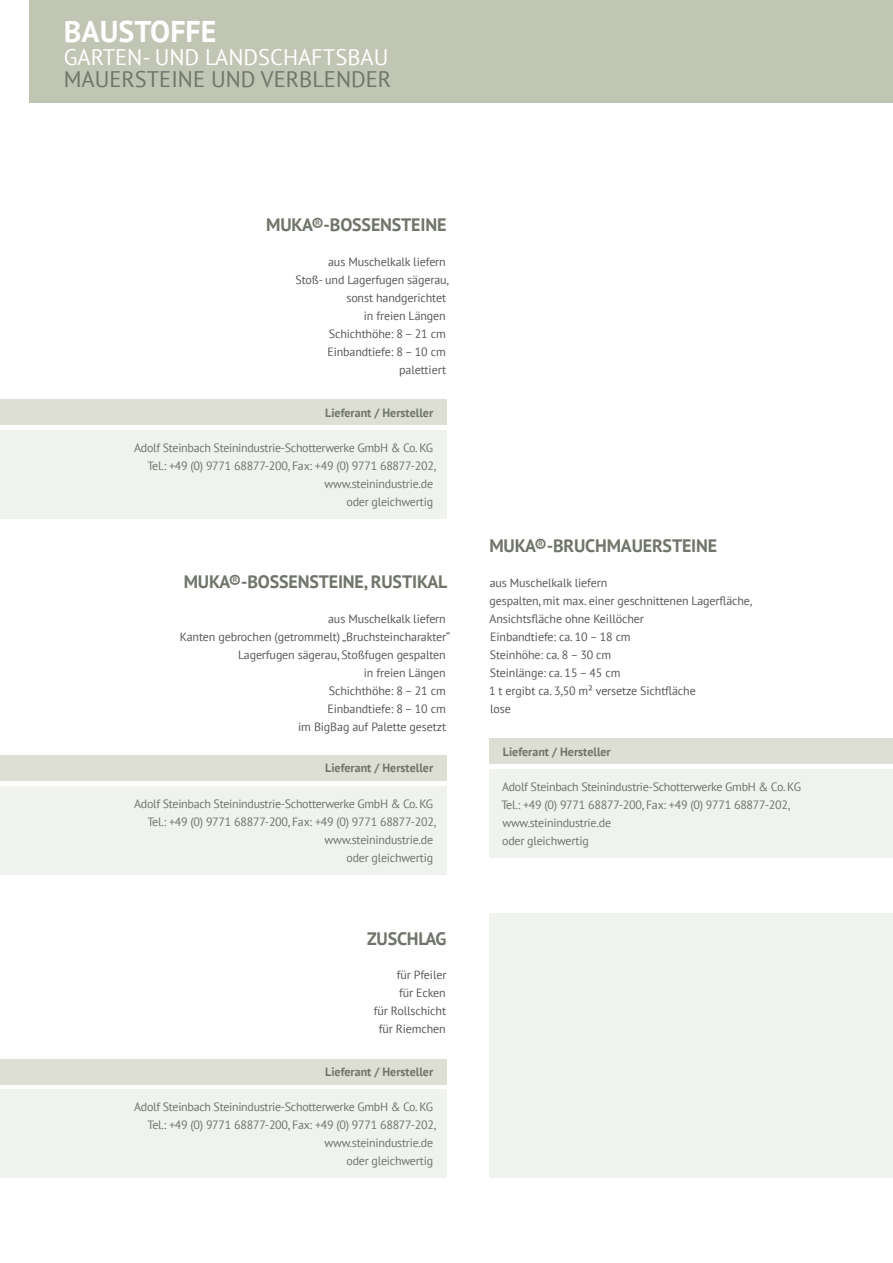
<style>
.page{position:relative;width:893px;height:1263px;background:#fff}
.page>*{position:absolute;margin:0;border:0;box-sizing:border-box;transform-origin:0 0}
.t1{font:700 30px "PT Sans";color:#fff}
.t2{font:22.5px "PT Sans";color:#fff}
.t3{font:22.5px "PT Sans";color:#70756a}
.t4{font:700 18px "PT Sans";letter-spacing:-.01em;color:#70756a}
.t5{font:12px/18px "PT Sans";letter-spacing:-.02em;color:#70756a;text-align:right}
.t6{font:12px/18px "PT Sans";letter-spacing:-.01em;color:#57585a;text-align:right}
.t7{font:700 12px "PT Sans";color:#70756a}
</style>
<div class="page">
<div style="left:30px;top:0;width:863px;height:102px;background:#c1c5b3"></div>
<div style="left:0;top:399px;width:446px;height:26px;background:#dddfd5"></div>
<div style="left:0;top:755px;width:446px;height:26px;background:#dddfd5"></div>
<div style="left:0;top:1059px;width:446px;height:25px;background:#dddfd5"></div>
<div style="left:0;top:430px;width:446px;height:88px;background:#eff2ed"></div>
<div style="left:0;top:786px;width:446px;height:88px;background:#eff2ed"></div>
<div style="left:0;top:1089px;width:446px;height:89px;background:#eff2ed"></div>
<div style="left:489px;top:738px;width:404px;height:26px;background:#dddfd5"></div>
<div style="left:489px;top:769px;width:404px;height:88px;background:#eff2ed"></div>
<div style="left:489px;top:914px;width:404px;height:264px;background:#eff2ed"></div>
<h1 class="t1" style="left:64px;top:12px;width:154px">BAUSTOFFE</h1>
<h2 class="t2" style="left:64px;top:42px;width:326px">GARTEN- UND LANDSCHAFTSBAU</h2>
<h2 class="t3" style="left:64px;top:65px;width:329px">MAUERSTEINE UND VERBLENDER</h2>
<h3 class="t4" style="left:266px;top:213px;width:182px">MUKA®-BOSSENSTEINE</h3>
<p class="t6" style="left:296px;top:252px;width:155px">aus Muschelkalk liefern<br>Stoß- und Lagerfugen sägerau, sonst handgerichtet<br>in freien Längen<br>Schichthöhe: 8 – 21 cm<br>Einbandtiefe: 8 – 10 cm palettiert</p>
<p class="t7" style="left:325px;top:404px;width:110px">Lieferant / Hersteller</p>
<p class="t5" style="left:134px;top:438px;width:303px">Adolf Steinbach Steinindustrie-Schotterwerke GmbH &amp; Co. KG Tel.: +49 (0) 9771 68877-200, Fax: +49 (0) 9771 68877-202, www.steinindustrie.de<br>oder gleichwertig</p>
<h3 class="t4" style="left:184px;top:569px;width:265px">MUKA®-BOSSENSTEINE, RUSTIKAL</h3>
<p class="t6" style="left:328px;top:609px;width:119px">aus Muschelkalk liefern</p>
<p class="t6" style="left:180px;top:627px;width:272px">Kanten gebrochen (getrommelt) „Bruchsteincharakter“</p>
<p class="t6" style="left:238px;top:645px;width:209px">Lagerfugen sägerau, Stoßfugen gespalten</p>
<p class="t6" style="left:364px;top:663px;width:84px">in freien Längen</p>
<p class="t6" style="left:329px;top:681px;width:118px">Schichthöhe: 8 – 21 cm</p>
<p class="t6" style="left:327px;top:699px;width:120px">Einbandtiefe: 8 – 10 cm</p>
<p class="t6" style="left:298px;top:717px;width:149px">im BigBag auf Palette gesetzt</p>
<p class="t7" style="left:325px;top:760px;width:110px">Lieferant / Hersteller</p>
<p class="t5" style="left:134px;top:794px;width:303px">Adolf Steinbach Steinindustrie-Schotterwerke GmbH &amp; Co. KG Tel.: +49 (0) 9771 68877-200, Fax: +49 (0) 9771 68877-202, www.steinindustrie.de<br>oder gleichwertig</p>
<h3 class="t4" style="left:367px;top:926px;width:81px">ZUSCHLAG</h3>
<p class="t6" style="left:374px;top:966px;width:74px">für Pfeiler<br>für Ecken<br>für Rollschicht für Riemchen</p>
<p class="t7" style="left:325px;top:1064px;width:110px">Lieferant / Hersteller</p>
<p class="t5" style="left:134px;top:1098px;width:303px">Adolf Steinbach Steinindustrie-Schotterwerke GmbH &amp; Co. KG Tel.: +49 (0) 9771 68877-200, Fax: +49 (0) 9771 68877-202, www.steinindustrie.de<br>oder gleichwertig</p>
<h3 class="t4" style="left:489px;top:533px;width:229px">MUKA®-BRUCHMAUERSTEINE</h3>
<p class="t6" style="left:489px;top:573px;width:265px;text-align:left">aus Muschelkalk liefern<br>gespalten, mit max. einer geschnittenen Lagerfläche,<br>Ansichtsfläche ohne Keillöcher<br>Einbandtiefe: ca. 10 – 18 cm<br>Steinhöhe: ca. 8 – 30 cm<br>Steinlänge: ca. 15 – 45 cm<br>1 t ergibt ca. 3,50 m² versetze Sichtfläche<br>lose</p>
<p class="t7" style="left:503px;top:743px;width:110px">Lieferant / Hersteller</p>
<p class="t5" style="left:501px;top:777px;width:301px;text-align:left">Adolf Steinbach Steinindustrie-Schotterwerke GmbH &amp; Co. KG Tel.: +49 (0) 9771 68877-200, Fax: +49 (0) 9771 68877-202, www.steinindustrie.de<br>oder gleichwertig</p>
</div>
